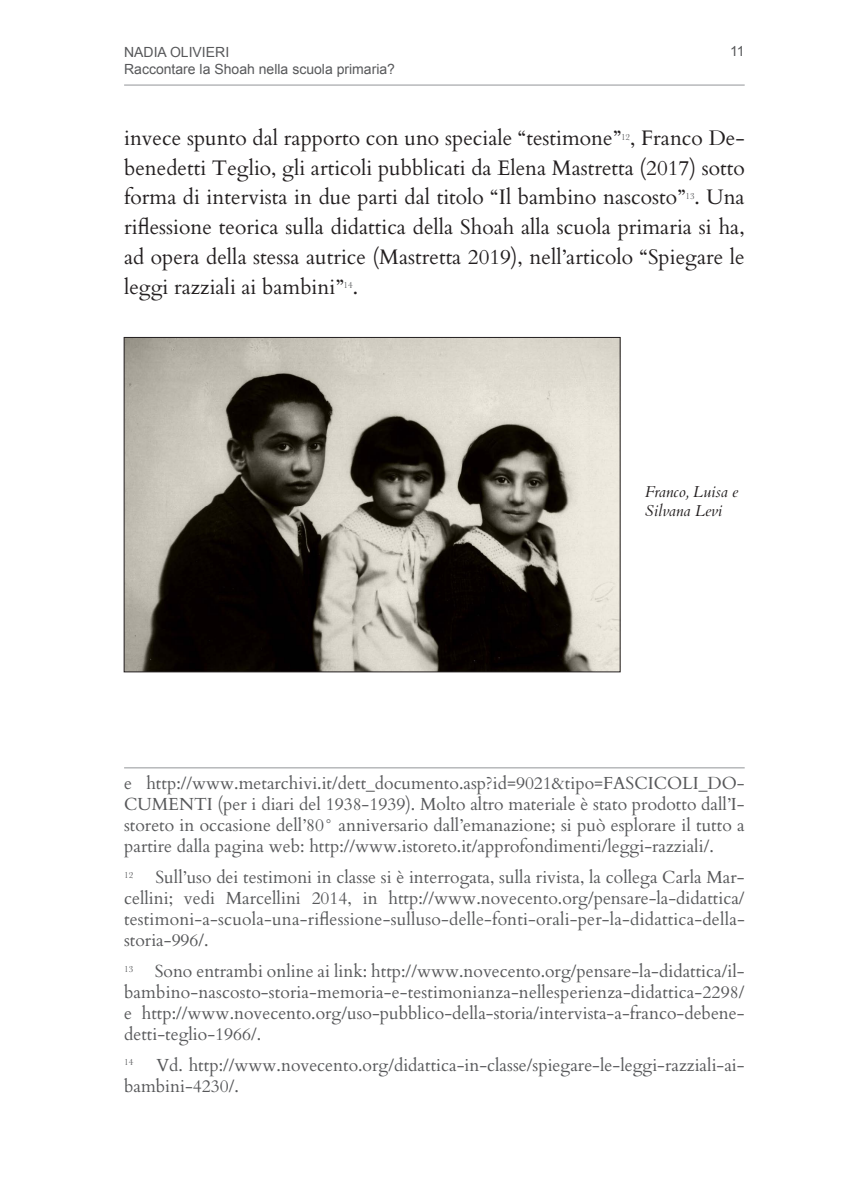
<style>
.page{position:relative;width:844px;height:1191px;background:#fff}
.page>*{position:absolute;margin:0;border:0;box-sizing:border-box;transform-origin:0 0}
.Testo_articoli{font:21px/29.8px "Cardo";color:#231f20}
.Note{font:17.5px/21px "Cardo";color:#57585a;text-align:justify}
.Dida{font:italic 15.75px/18.9px "Cardo";color:#231f20}
.t1{font:14px/16.8px "Arial";color:#57585a}
.Testo_articoli-2{font:9.1px "Baskerville";color:#57585a}
.Note-2{font:9.1px "Baskerville";color:#57585a}
</style>
<div class="page">
<hr style="left:124px;top:85px;width:620px;height:1px;background:#939598">
<hr style="left:124px;top:767px;width:620px;height:1px;background:#939598">
<img style="left:126px;top:339px;width:492px;height:331px">
<p class="t1" style="left:124px;top:44px;width:272px">Nadia Olivi eri<br>Raccontare la Shoah nella scuola primaria?</p>
<p class="t1" style="left:730px;top:43px;width:16px">11</p>
<p class="Testo_articoli" style="left:124px;top:122px;width:622px">invece spunto dal rapporto con uno speciale “testimone” , Franco De-</p>
<p class="Testo_articoli-2" style="left:621px;top:131px;width:11px">12</p>
<p class="Testo_articoli" style="left:124px;top:152px;width:622px">benedetti Teglio, gli articoli pubblicati da Elena Mastretta (2017) sotto forma di intervista in due parti dal titolo “Il bambino nascosto” . Una</p>
<p class="Testo_articoli-2" style="left:685px;top:190px;width:11px">13</p>
<p class="Testo_articoli" style="left:124px;top:211px;width:622px;text-align:justify">riflessione teorica sulla didattica della Shoah alla scuola primaria si ha, ad opera della stessa autrice (Mastretta 2019), nell’articolo “Spiegare le leggi razziali ai bambini” .</p>
<p class="Testo_articoli-2" style="left:343px;top:280px;width:11px">14</p>
<p class="Dida" style="left:645px;top:482px;width:95px">Franco, Luisa e<br>Silvana Levi</p>
<p class="Note" style="left:124px;top:771px;width:622px">e http://www.metarchivi.it/dett_documento.asp?id=9021&amp;tipo=FASCICOLI_DO-CUMENTI (per i diari del 1938-1939). Molto altro materiale è stato prodotto dall’I&shy;storeto in occasione dell’80° anniversario dall’emanazione; si può esplorare il tutto a partire dalla pagina web: http://www.istoreto.it/approfondimenti/leggi-razziali/.</p>
<p class="Note-2" style="left:124px;top:869px;width:11px">12</p>
<p class="Note" style="left:124px;top:865px;width:622px;text-indent:31px">Sull’uso dei testimoni in classe si è interrogata, sulla rivista, la collega Carla Mar&shy;cellini; vedi Marcellini 2014, in http://www.novecento.org/pensare-la-didattica/ testimoni-a-scuola-una-riflessione-sulluso-delle-fonti-orali-per-la-didattica-della&shy;storia-996/.</p>
<p class="Note" style="left:124px;top:959px;width:622px"><sup>13</sup> Sono entrambi online ai link: http://www.novecento.org/pensare-la-didattica/il&shy;bambino-nascosto-storia-memoria-e-testimonianza-nellesperienza-didattica-2298/ e http://www.novecento.org/uso-pubblico-della-storia/intervista-a-franco-debene&shy;detti-teglio-1966/.</p>
<p class="Note-2" style="left:124px;top:1056px;width:11px">14</p>
<p class="Note" style="left:124px;top:1053px;width:622px;text-indent:32px">Vd. http://www.novecento.org/didattica-in-classe/spiegare-le-leggi-razziali-ai&shy;bambini-4230/.</p>
</div>
